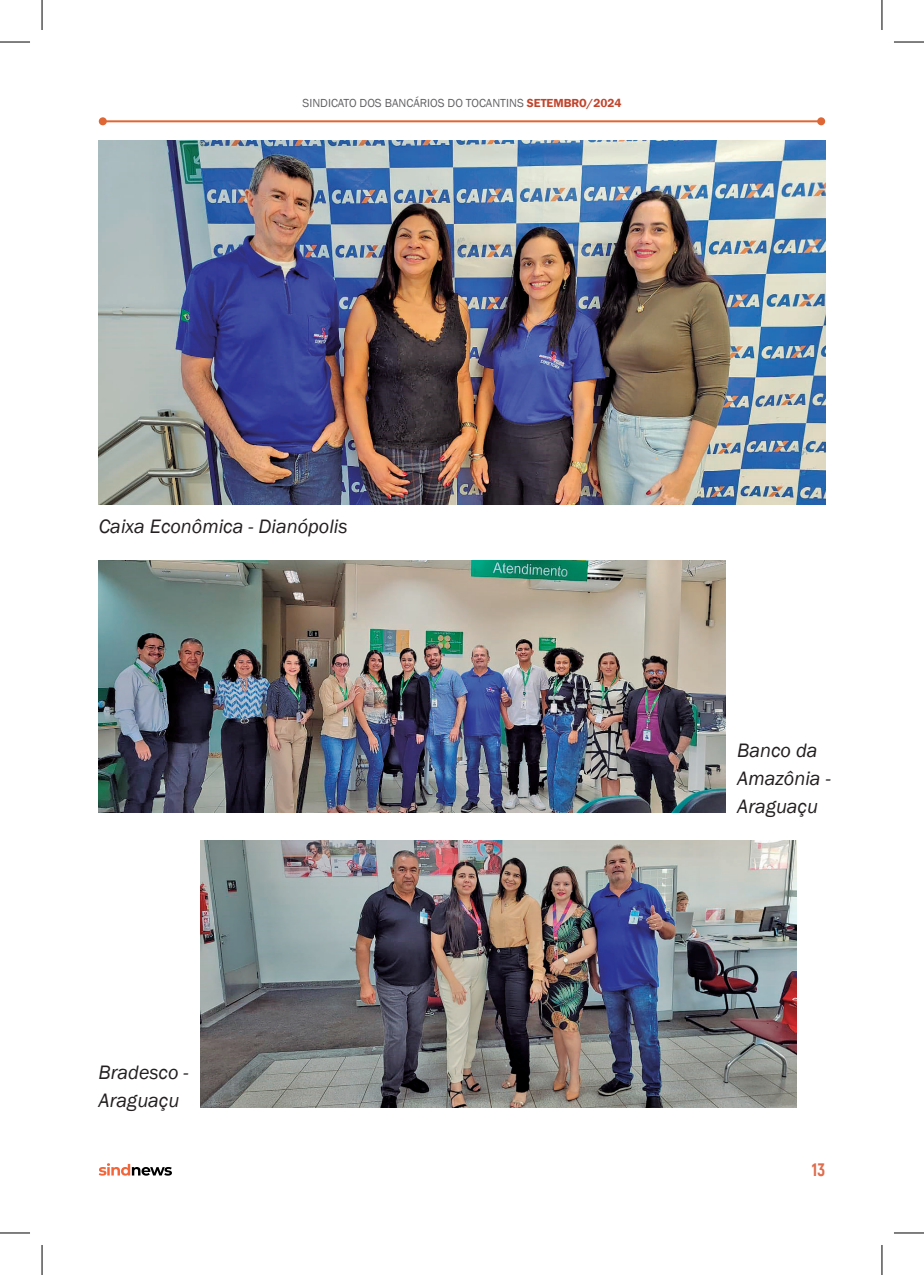
<style>
.page{position:relative;width:924px;height:1275px;background:#fff}
.page>*{position:absolute;margin:0;border:0;box-sizing:border-box;transform-origin:0 0}
.Legenda{font:italic 20px/28px "Franklin Gothic";color:#231f20}
.t1{font:800 18px "Akrobat";color:#df6e4f}
.t2{font:12px "Franklin Gothic";color:#636366}
.s1{font-weight:600;color:#c1452c}
</style>
<div class="page">
<svg style="left:99px;top:1163px;width:73px;height:12px"></svg>
<hr style="left:103px;top:120px;width:717px;height:2px;background:#de6735">
<div style="left:99px;top:117px;width:8px;height:8px;background:#de6735;border-radius:50%"></div>
<svg style="left:816px;top:117px;width:8px;height:8px"></svg>
<img style="left:99px;top:141px;width:725px;height:364px">
<img style="left:99px;top:561px;width:626px;height:252px">
<img style="left:201px;top:841px;width:595px;height:266px">
<hr style="left:0;top:42px;width:30px;height:1px;background:#000">
<hr style="left:893px;top:42px;width:30px;height:1px;background:#000">
<hr style="left:0;top:1232px;width:30px;height:1px;background:#000">
<hr style="left:893px;top:1232px;width:30px;height:1px;background:#000">
<hr style="left:42px;top:0;width:1px;height:30px;background:#000">
<hr style="left:42px;top:1245px;width:1px;height:30px;background:#000">
<hr style="left:881px;top:0;width:1px;height:30px;background:#000">
<hr style="left:881px;top:1245px;width:1px;height:30px;background:#000">
<p class="t2" style="left:302px;top:96px;width:320px">SINDICATO DOS BANCÁRIOS DO TOCANTINS <span class="s1">SETEMBRO/2024</span></p>
<p class="Legenda" style="left:99px;top:512px;width:250px">Caixa Econômica - Dianópolis</p>
<p class="Legenda" style="left:98px;top:1058px;width:91px">Bradesco -<br>Araguaçu</p>
<p class="Legenda" style="left:736px;top:736px;width:95px">Banco da<br>Amazônia -<br>Araguaçu</p>
<p class="t1" style="left:811px;top:1158px;width:15px">13</p>
</div>
